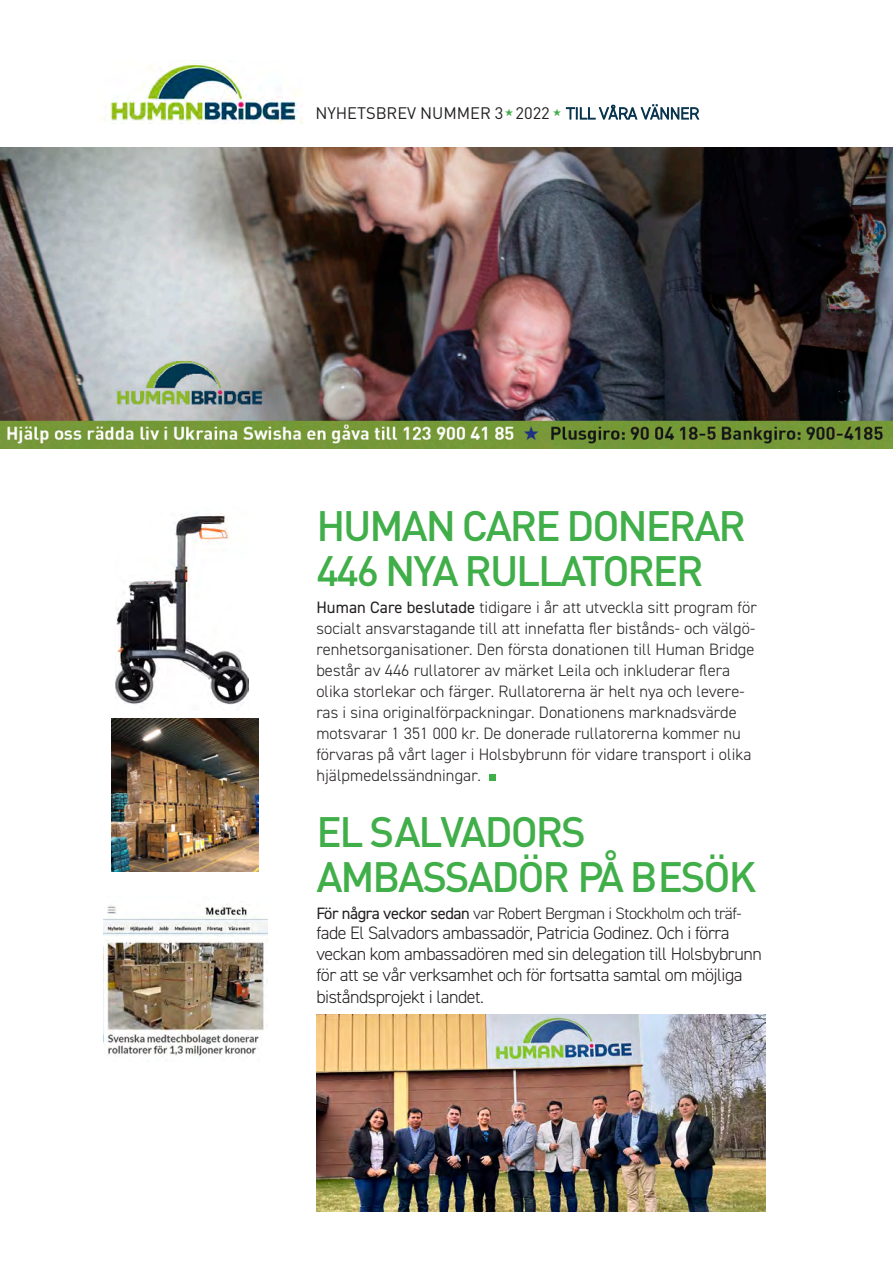
<style>
.page{position:relative;width:893px;height:1263px;background:#fff}
.page>*{position:absolute;margin:0;border:0;box-sizing:border-box;transform-origin:0 0}
.t1{font:300 90px "DIN";color:#40ae49}
.t2{font:500 42px/45px "DIN";letter-spacing:-.05em;color:#40ae49}
.t3{font:300 18px/21.1px "DIN2014";letter-spacing:-.025em;color:#231f20}
.t4{font:300 16.5px/21px "DIN2014";letter-spacing:.005em;color:#231f20}
.t5{font:300 16.5px "DIN2014";letter-spacing:-.025em;color:#231f20}
.t6{font:16.5px "DIN";letter-spacing:-.005em;color:#231f20}
.s1{font-family:"DIN2014";font-weight:300;color:#0a354f}
.s2{font-weight:400}
</style>
<div class="page">
<img style="left:0;top:147px;width:893px;height:301px">
<img style="left:100px;top:60px;width:202px;height:64px">
<img style="left:116px;top:515px;width:133px;height:190px">
<img style="left:111px;top:719px;width:147px;height:153px">
<img style="left:316px;top:1015px;width:449px;height:196px">
<img style="left:104px;top:904px;width:164px;height:153px">
<p class="t6" style="left:315px;top:103px;width:385px">NYHETSBREV NUMMER 3 2022 <sup>★</sup> <span class="s1">TILL VÅRA VÄNNER</span></p>
<p class="t2" style="left:316px;top:502px;width:431px">HUMAN CARE DONERAR<br>446 NYA RULLATORER</p>
<p class="t4" style="left:316px;top:597px;width:442px"><span class="s2">Human Care beslutade</span> tidigare i år att utveckla sitt program för socialt ansvarstagande till att innefatta fler bistånds- och välgö&shy;renhetsorganisationer. Den första donationen till Human Bridge består av 446 rullatorer av märket Leila och inkluderar flera olika storlekar och färger. Rullatorerna är helt nya och levere&shy;ras i sina originalförpackningar. Donationens marknadsvärde motsvarar 1 351 000 kr. De donerade rullatorerna kommer nu förvaras på vårt lager i Holsbybrunn för vidare transport i olika hjälpmedelssändningar.</p>
<p class="t1" style="left:481px;top:693px;width:25px">.</p>
<p class="t2" style="left:316px;top:808px;width:441px">EL SALVADORS<br>AMBASSADÖR PÅ BESÖK</p>
<p class="t5" style="left:316px;top:903px;width:427px"><span class="s2">För några veckor sedan</span> var Robert Bergman i Stockholm och träf-</p>
<p class="t3" style="left:316px;top:922px;width:447px">fade El Salvadors ambassadör, Patricia Godinez. Och i förra veckan kom ambassadören med sin delegation till Holsbybrunn för att se vår verksamhet och för fortsatta samtal om möjliga biståndsprojekt i landet.</p>
</div>
